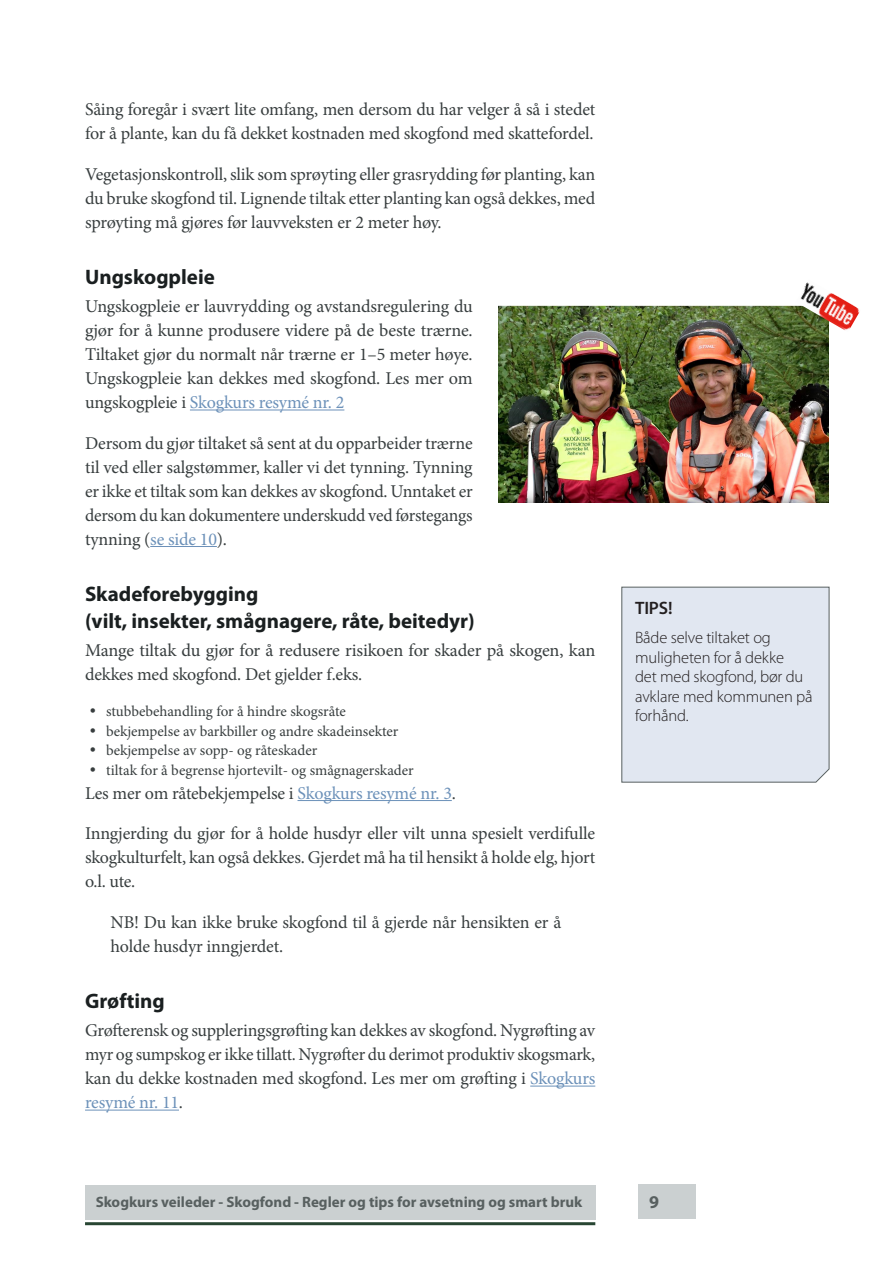
<style>
.page{position:relative;width:893px;height:1263px;background:#fff}
.page>*{position:absolute;margin:0;border:0;box-sizing:border-box;transform-origin:0 0}
.t1{font:700 21px/27px "Myriad Pro";color:#1a1f20}
.Brødtekst{font:18px/24px "Minion Pro";letter-spacing:-.015em;color:#383e3f;text-align:justify}
.Faktaboks__H1{font:600 18px "Myriad Pro";color:#231f20}
.t2{font:700 18px "Myriad Pro";color:#586060}
.Faktaboks_tekst{font:300 16.5px/19.5px "Myriad Pro";letter-spacing:-.01em;color:#231f20}
.t3{font:15px "Minion Pro";color:#383e3f}
.t4{font:700 15px "Myriad Pro";color:#586060}
.s1{color:#6c91b9}
</style>
<div class="page">
<div style="left:638px;top:1184px;width:58px;height:35px;background:#cbd0d1"></div>
<div style="left:85px;top:1185px;width:510px;height:35px;background:#cbd0d1"></div>
<hr style="left:85px;top:1222px;width:510px;height:3px;background:#284633">
<hr style="left:190px;top:409px;width:154px;height:1px;background:#6c91b9">
<hr style="left:150px;top:546px;width:67px;height:1px;background:#6c91b9">
<hr style="left:297px;top:800px;width:155px;height:1px;background:#6c91b9">
<hr style="left:530px;top:1086px;width:65px;height:1px;background:#6c91b9">
<hr style="left:85px;top:1110px;width:94px;height:1px;background:#6c91b9">
<div style="left:622px;top:587px;width:207px;height:195px;background:#e1e7f1"></div>
<img style="left:498px;top:306px;width:330px;height:196px">
<img style="left:796px;top:282px;width:64px;height:50px">
<p class="Brødtekst" style="left:85px;top:97px;width:512px">Såing foregår i svært lite omfang, men dersom du har velger å så i stedet for å plante, kan du få dekket kostnaden med skogfond med skattefordel.</p>
<p class="Brødtekst" style="left:85px;top:162px;width:512px">Vegetasjonskontroll, slik som sprøyting eller grasrydding før planting, kan du bruke skogfond til. Lignende tiltak etter planting kan også dekkes, med sprøyting må gjøres før lauvveksten er 2 meter høy.</p>
<h3 class="t1" style="left:85px;top:263px;width:131px">Ungskogpleie</h3>
<p class="Brødtekst" style="left:85px;top:294px;width:389px">Ungskogpleie er lauvrydding og avstandsregulering du gjør for å kunne produsere videre på de beste trærne.<br>Tiltaket gjør du normalt når trærne er 1–5 meter høye.<br>Ungskogpleie kan dekkes med skogfond. Les mer om ungskogpleie i <span class="s1">Skogkurs resymé nr. 2</span></p>
<p class="Brødtekst" style="left:85px;top:431px;width:389px">Dersom du gjør tiltaket så sent at du opparbeider trærne til ved eller salgstømmer, kaller vi det tynning. Tynning er ikke et tiltak som kan dekkes av skogfond. Unntaket er dersom du kan dokumentere underskudd ved førstegangs tynning (<span class="s1">se side 10</span>).</p>
<h3 class="t1" style="left:85px;top:580px;width:391px">Skadeforebygging<br>(vilt, insekter, smågnagere, råte, beitedyr)</h3>
<p class="Brødtekst" style="left:85px;top:638px;width:512px">Mange tiltak du gjør for å redusere risikoen for skader på skogen, kan dekkes med skogfond. Det gjelder f.eks.</p>
<p class="t3" style="left:90px;top:701px;width:258px">• stubbebehandling for å hindre skogsråte</p>
<p class="t3" style="left:90px;top:721px;width:310px">• bekjempelse av barkbiller og andre skadeinsekter</p>
<p class="t3" style="left:90px;top:740px;width:229px">• bekjempelse av sopp- og råteskader</p>
<p class="t3" style="left:90px;top:760px;width:326px">• tiltak for å begrense hjortevilt- og smågnagerskader</p>
<p class="Brødtekst" style="left:85px;top:781px;width:372px">Les mer om råtebekjempelse i <span class="s1">Skogkurs resymé nr. 3</span>.</p>
<p class="Brødtekst" style="left:85px;top:821px;width:512px">Inngjerding du gjør for å holde husdyr eller vilt unna spesielt verdifulle skogkulturfelt, kan også dekkes. Gjerdet må ha til hensikt å holde elg, hjort o.l. ute.</p>
<p class="Brødtekst" style="left:111px;top:910px;width:452px">NB! Du kan ikke bruke skogfond til å gjerde når hensikten er å holde husdyr inngjerdet.</p>
<h3 class="t1" style="left:85px;top:987px;width:81px">Grøfting</h3>
<p class="Brødtekst" style="left:85px;top:1018px;width:512px">Grøfterensk og suppleringsgrøfting kan dekkes av skogfond. Nygrøfting av myr og sumpskog er ikke tillatt. Nygrøfter du derimot produktiv skogsmark, kan du dekke kostnaden med skogfond. Les mer om grøfting i <span class="s1">Skogkurs resymé nr. 11</span>.</p>
<p class="Faktaboks__H1" style="left:635px;top:596px;width:39px">TIPS!</p>
<p class="Faktaboks_tekst" style="left:635px;top:628px;width:179px">Både selve tiltaket og muligheten for å dekke<br>det med skogfond, bør du avklare med kommunen på forhånd.</p>
<p class="t4" style="left:96px;top:1192px;width:488px">Skogkurs veileder - Skogfond - Regler og tips for avsetning og smart bruk</p>
<p class="t2" style="left:649px;top:1191px;width:11px">9</p>
</div>
